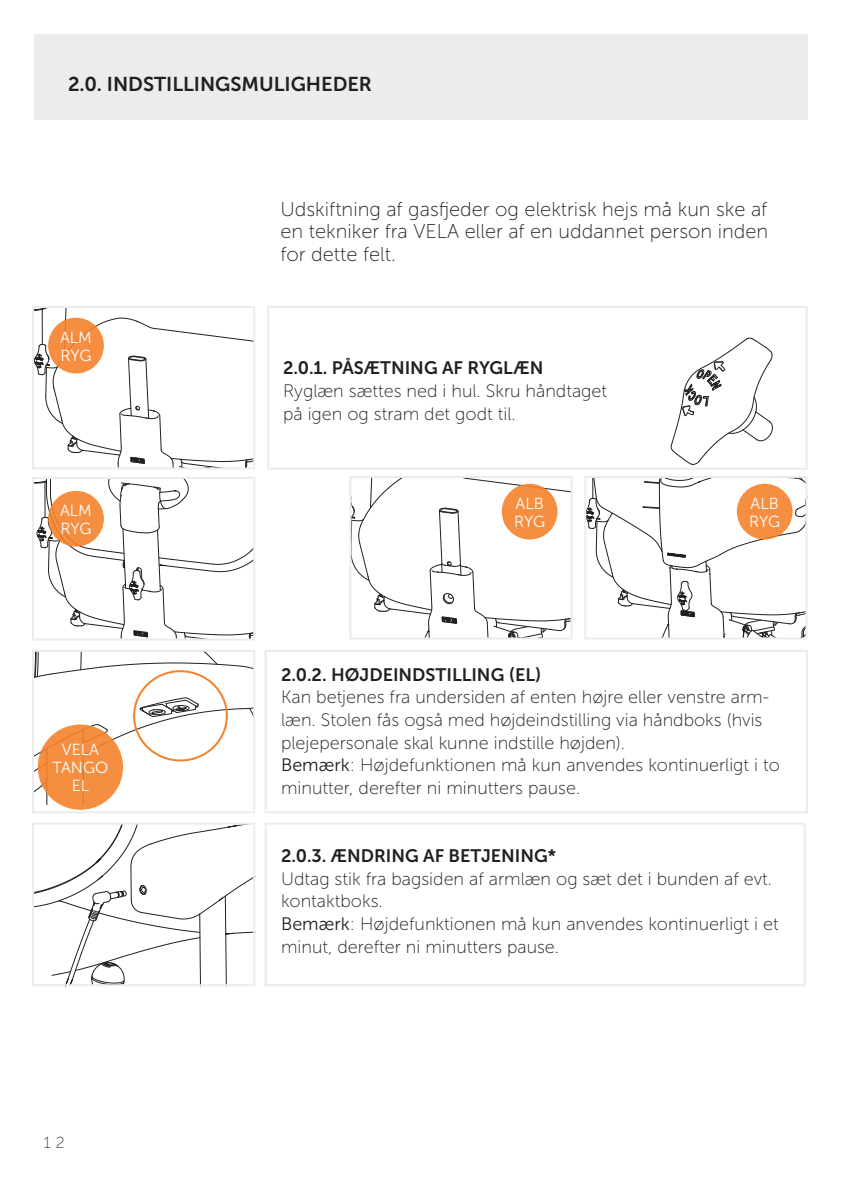
<style>
.page{position:relative;width:842px;height:1191px;background:#fff}
.page>*{position:absolute;margin:0;border:0;box-sizing:border-box;transform-origin:0 0}
.Brødtekst{font:20px/22.6px "Museo Sans 100";color:#231f20;text-align:justify}
.Nummerreret_afsnitsoverskrift{font:20px "Museo Sans 700";color:#231f20}
.Brugsvejledning__Brødtxt{font:18px/22.6px "Museo Sans 100";color:#231f20}
.Nummerreret_underafsnit{font:18px "Museo Sans 700";color:#231f20}
.Brugsvejledning__Txt_i_orange_cirkel{font:16px/18px "Museo Sans 300";color:#fff;text-align:center}
.t1{font:16px "Museo Sans 100";color:#3e3e3f}
.s1{font-family:"Museo Sans 300"}
</style>
<div class="page">
<div style="left:34px;top:34px;width:774px;height:86px;background:#ececee"></div>
<div style="left:265px;top:822px;width:541px;height:164px;border:2px solid #ececee"></div>
<div style="left:265px;top:650px;width:543px;height:163px;border:2px solid #ececee"></div>
<svg style="left:35px;top:825px;width:217px;height:158px"></svg>
<hr style="left:131px;top:867px;width:1px;height:33px;background:#231f20">
<div style="left:32px;top:822px;width:223px;height:164px;border:2px solid #ececee"></div>
<svg style="left:35px;top:692px;width:217px;height:112px"></svg>
<svg style="left:35px;top:653px;width:217px;height:31px"></svg>
<hr style="left:46px;top:748px;width:1px;height:56px;background:#231f20">
<div style="left:32px;top:650px;width:223px;height:163px;border:2px solid #ececee"></div>
<div style="left:133px;top:670px;width:95px;height:91px;border:2px solid #f4822b;border-radius:50%"></div>
<svg style="left:33px;top:307px;width:221px;height:334px"></svg>
<div style="left:32px;top:477px;width:223px;height:163px;border:2px solid #ececee"></div>
<div style="left:267px;top:306px;width:540px;height:164px;border:2px solid #ececee"></div>
<div style="left:38px;top:724px;width:85px;height:85px;background:#f58e40;border-radius:50%"></div>
<svg style="left:587px;top:479px;width:217px;height:157px"></svg>
<div style="left:584px;top:476px;width:223px;height:163px;border:2px solid #ececee"></div>
<svg style="left:352px;top:479px;width:218px;height:157px"></svg>
<div style="left:349px;top:476px;width:224px;height:163px;border:2px solid #ececee"></div>
<svg style="left:671px;top:338px;width:102px;height:127px"></svg>
<div style="left:48px;top:491px;width:56px;height:55px;background:#f58e40;border-radius:50%"></div>
<div style="left:502px;top:484px;width:55px;height:55px;background:#f58e40;border-radius:50%"></div>
<div style="left:737px;top:484px;width:55px;height:55px;background:#f58e40;border-radius:50%"></div>
<div style="left:48px;top:318px;width:56px;height:55px;background:#f58e40;border-radius:50%"></div>
<p class="Nummerreret_afsnitsoverskrift" style="left:68px;top:73px;width:306px">2.0. INDSTILLINGSMULIGHEDER</p>
<p class="Brugsvejledning__Txt_i_orange_cirkel" style="left:60px;top:328px;width:33px">ALM</p>
<p class="Brugsvejledning__Txt_i_orange_cirkel" style="left:60px;top:346px;width:33px">RYG</p>
<p class="Brugsvejledning__Txt_i_orange_cirkel" style="left:60px;top:501px;width:33px">ALM</p>
<p class="Brugsvejledning__Txt_i_orange_cirkel" style="left:60px;top:519px;width:33px">RYG</p>
<p class="Brugsvejledning__Txt_i_orange_cirkel" style="left:52px;top:740px;width:57px">VELA<br>TANGO<br>EL</p>
<p class="t1" style="left:44px;top:1133px;width:22px">1 2</p>
<p class="Brødtekst" style="left:281px;top:197px;width:489px">Udskiftning af gasfjeder og elektrisk hejs må kun ske af en tekniker fra VELA eller af en uddannet person inden for dette felt.</p>
<p class="Nummerreret_underafsnit" style="left:283px;top:358px;width:262px">2.0.1. PÅSÆTNING AF RYGLÆN</p>
<p class="Brugsvejledning__Brødtxt" style="left:283px;top:380px;width:326px">Ryglæn sættes ned i hul. Skru håndtaget</p>
<p class="Brugsvejledning__Brødtxt" style="left:283px;top:402px;width:234px">på igen og stram det godt til.</p>
<p class="Brugsvejledning__Txt_i_orange_cirkel" style="left:516px;top:494px;width:30px">ALB</p>
<p class="Brugsvejledning__Txt_i_orange_cirkel" style="left:514px;top:512px;width:33px">RYG</p>
<p class="Brugsvejledning__Txt_i_orange_cirkel" style="left:751px;top:494px;width:30px">ALB</p>
<p class="Brugsvejledning__Txt_i_orange_cirkel" style="left:749px;top:512px;width:33px">RYG</p>
<p class="Nummerreret_underafsnit" style="left:281px;top:664px;width:262px">2.0.2. HØJDEINDSTILLING (EL)</p>
<p class="Brugsvejledning__Brødtxt" style="left:281px;top:686px;width:489px">Kan betjenes fra undersiden af enten højre eller venstre arm&shy;læn. Stolen fås også med højdeindstilling via håndboks (hvis plejepersonale skal kunne indstille højden).</p>
<p class="Brugsvejledning__Brødtxt" style="left:281px;top:754px;width:500px"><span class="s1">Bemærk</span>: Højdefunktionen må kun anvendes kontinuerligt i to minutter, derefter ni minutters pause.</p>
<p class="Nummerreret_underafsnit" style="left:281px;top:845px;width:277px">2.0.3. ÆNDRING AF BETJENING*</p>
<p class="Brugsvejledning__Brødtxt" style="left:281px;top:867px;width:493px">Udtag stik fra bagsiden af armlæn og sæt det i bunden af evt. kontaktboks.</p>
<p class="Brugsvejledning__Brødtxt" style="left:281px;top:912px;width:499px"><span class="s1">Bemærk</span>: Højdefunktionen må kun anvendes kontinuerligt i et minut, derefter ni minutters pause.</p>
</div>
